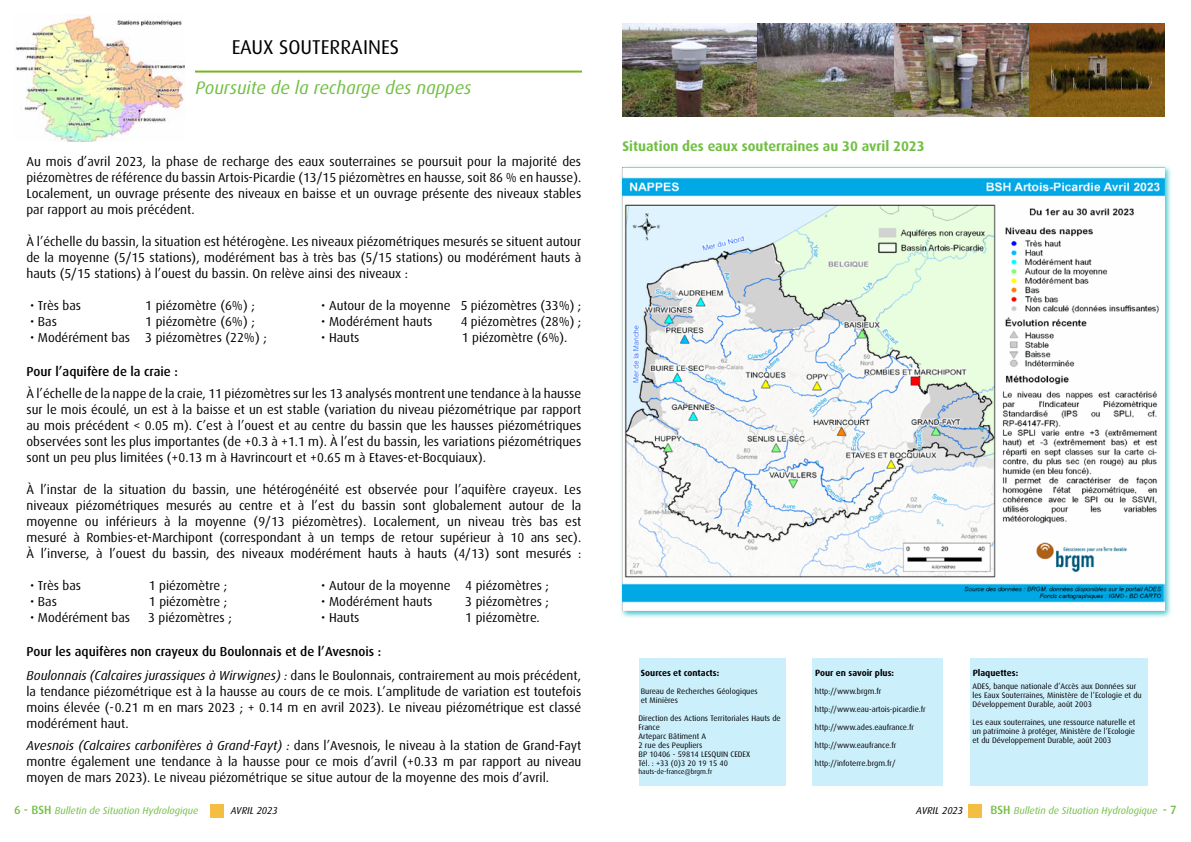
<style>
.page{position:relative;width:1191px;height:842px;background:#fff}
.page>*{position:absolute;margin:0;border:0;box-sizing:border-box;transform-origin:0 0}
.t1{font:20px "Dax OT";color:#000}
.t2{font:italic 18px "Dax OT";color:#72bf44}
.t3{font:700 14px "Dax OT";color:#72bf44}
.t4{font:13px/16px "Dax OT";color:#000;text-align:justify}
.t5{font:500 13px/24px "Dax OT";color:#000}
.t6{font:italic 10px "Dax OT";color:#72bf44}
.t7{font:italic 10px "Dax OT";color:#000}
.t8{font:700 9px "Dax OT";color:#000}
.t9{font:8px/9px "Dax OT";color:#000}
.t10{font:7px "Dax OT";color:#000}
.s1{font-weight:400;font-style:italic}
.s2{font-weight:400}
.s3{font-style:italic}
.s4{font-weight:500;font-style:normal;font-size:12px}
</style>
<div class="page">
<div style="left:211px;top:805px;width:13px;height:13px;background:#f3be41"></div>
<div style="left:968px;top:805px;width:13px;height:13px;background:#f3be41"></div>
<div style="left:638px;top:658px;width:147px;height:127px;background:#cceffc"></div>
<div style="left:812px;top:658px;width:131px;height:127px;background:#cceffc"></div>
<div style="left:970px;top:658px;width:178px;height:127px;background:#cceffc"></div>
<hr style="left:196px;top:71px;width:385px;height:2px;background:#7ab51f">
<img style="left:15px;top:14px;width:169px;height:128px">
<img style="left:622px;top:23px;width:542px;height:94px">
<div style="left:620px;top:165px;width:552px;height:454px;background:#00b3bd;opacity:.75"></div>
<img style="left:622px;top:167px;width:542px;height:443px">
<h1 class="t1" style="left:232px;top:36px;width:169px">EAUX SOUTERRAINES</h1>
<h2 class="t2" style="left:196px;top:77px;width:277px">Poursuite de la recharge des nappes</h2>
<p class="t4" style="left:26px;top:153px;width:556px">Au mois d’avril 2023, la phase de recharge des eaux souterraines se poursuit pour la majorité des piézomètres de référence du bassin Artois-Picardie (13/15 piézomètres en hausse, soit 86 % en hausse).<br>Localement, un ouvrage présente des niveaux en baisse et un ouvrage présente des niveaux stables par rapport au mois précédent.</p>
<p class="t4" style="left:26px;top:233px;width:556px">À l’échelle du bassin, la situation est hétérogène. Les niveaux piézométriques mesurés se situent autour de la moyenne (5/15 stations), modérément bas à très bas (5/15 stations) ou modérément hauts à hauts (5/15 stations) à l’ouest du bassin. On relève ainsi des niveaux :</p>
<p class="t4" style="left:30px;top:297px;width:53px">• Très bas</p>
<p class="t4" style="left:145px;top:297px;width:111px">1 piézomètre (6%) ;</p>
<p class="t4" style="left:30px;top:313px;width:28px">• Bas</p>
<p class="t4" style="left:145px;top:313px;width:111px">1 piézomètre (6%) ;</p>
<p class="t4" style="left:30px;top:329px;width:238px">• Modérément bas 3 piézomètres (22%) ;</p>
<p class="t4" style="left:321px;top:297px;width:261px">• Autour de la moyenne 5 piézomètres (33%) ;</p>
<p class="t4" style="left:321px;top:313px;width:113px">• Modérément hauts</p>
<p class="t4" style="left:461px;top:313px;width:122px">4 piézomètres (28%) ;</p>
<p class="t4" style="left:321px;top:329px;width:40px">• Hauts</p>
<p class="t4" style="left:462px;top:329px;width:107px">1 piézomètre (6%).</p>
<p class="t5" style="left:26px;top:359px;width:153px">Pour l’aquifère de la craie :</p>
<p class="t4" style="left:26px;top:385px;width:556px">À l’échelle de la nappe de la craie, 11 piézomètres sur les 13 analysés montrent une tendance à la hausse sur le mois écoulé, un est à la baisse et un est stable (variation du niveau piézométrique par rapport au mois précédent &lt; 0.05 m). C’est à l’ouest et au centre du bassin que les hausses piézométriques observées sont les plus importantes (de +0.3 à +1.1 m). À l’est du bassin, les variations piézométriques sont un peu plus limitées (+0.13 m à Havrincourt et +0.65 m à Etaves-et-Bocquiaux).</p>
<p class="t4" style="left:26px;top:481px;width:556px">À l’instar de la situation du bassin, une hétérogénéité est observée pour l’aquifère crayeux. Les niveaux piézométriques mesurés au centre et à l’est du bassin sont globalement autour de la moyenne ou inférieurs à la moyenne (9/13 piézomètres). Localement, un niveau très bas est mesuré à Rombies-et-Marchipont (correspondant à un temps de retour supérieur à 10 ans sec).<br>À l’inverse, à l’ouest du bassin, des niveaux modérément hauts à hauts (4/13) sont mesurés :</p>
<p class="t4" style="left:30px;top:578px;width:53px">• Très bas</p>
<p class="t4" style="left:149px;top:578px;width:80px">1 piézomètre ;</p>
<p class="t4" style="left:30px;top:594px;width:28px">• Bas</p>
<p class="t4" style="left:149px;top:594px;width:80px">1 piézomètre ;</p>
<p class="t4" style="left:30px;top:610px;width:102px">• Modérément bas</p>
<p class="t4" style="left:148px;top:610px;width:85px">3 piézomètres ;</p>
<p class="t4" style="left:321px;top:578px;width:229px">• Autour de la moyenne 4 piézomètres ;</p>
<p class="t4" style="left:321px;top:594px;width:113px">• Modérément hauts</p>
<p class="t4" style="left:465px;top:594px;width:85px">3 piézomètres ;</p>
<p class="t4" style="left:321px;top:610px;width:40px">• Hauts</p>
<p class="t4" style="left:465px;top:610px;width:76px">1 piézomètre.</p>
<p class="t5" style="left:26px;top:639px;width:556px">Pour les aquifères non crayeux du Boulonnais et de l’Avesnois :<br><span class="s1">Boulonnais (Calcaires jurassiques à Wirwignes) :</span> <span class="s2">dans le Boulonnais, contrairement au mois précédent,</span></p>
<p class="t4" style="left:26px;top:684px;width:556px">la tendance piézométrique est à la hausse au cours de ce mois. L’amplitude de variation est toutefois moins élevée (-0.21 m en mars 2023 ; + 0.14 m en avril 2023). Le niveau piézométrique est classé modérément haut.</p>
<p class="t4" style="left:26px;top:738px;width:556px"><span class="s3">Avesnois (Calcaires carbonifères à Grand-Fayt) :</span> dans l’Avesnois, le niveau à la station de Grand-Fayt montre également une tendance à la hausse pour ce mois d’avril (+0.33 m par rapport au niveau moyen de mars 2023). Le niveau piézométrique se situe autour de la moyenne des mois d’avril.</p>
<p class="t3" style="left:622px;top:138px;width:304px">Situation des eaux souterraines au 30 avril 2023</p>
<p class="t8" style="left:641px;top:667px;width:80px">Sources et contacts:</p>
<p class="t9" style="left:640px;top:686px;width:119px">Bureau de Recherches Géologiques et Minières</p>
<p class="t9" style="left:638px;top:713px;width:144px">Direction des Actions Territoriales Hauts de<br>France<br>Arteparc Bâtiment A<br>2 rue des Peupliers<br>BP 10406 - 59814 LESQUIN CEDEX<br>Tél. : +33 (0)3 20 19 15 40</p>
<p class="t10" style="left:638px;top:768px;width:75px">hauts-de-france@brgm.fr</p>
<p class="t8" style="left:815px;top:667px;width:81px">Pour en savoir plus:</p>
<p class="t9" style="left:815px;top:686px;width:68px">http://www.brgm.fr</p>
<p class="t9" style="left:815px;top:704px;width:112px">http://www.eau-artois-picardie.fr</p>
<p class="t9" style="left:815px;top:722px;width:101px">http://www.ades.eaufrance.fr</p>
<p class="t9" style="left:815px;top:740px;width:83px">http://www.eaufrance.fr</p>
<p class="t9" style="left:815px;top:758px;width:82px">http://infoterre.brgm.fr/</p>
<p class="t8" style="left:972px;top:667px;width:47px">Plaquettes:</p>
<p class="t9" style="left:972px;top:682px;width:171px">ADES, banque nationale d’Accès aux Données sur les Eaux Souterraines, Ministère de l’Ecologie et du<br>Développement Durable, août 2003</p>
<p class="t9" style="left:972px;top:718px;width:164px;text-align:justify">Les eaux souterraines, une ressource naturelle et un patrimoine à protéger, Ministère de l’Ecologie et du Développement Durable, août 2003</p>
<p class="t6" style="left:14px;top:805px;width:186px"><span class="s4">6 - BSH</span> Bulletin de Situation Hydrologique</p>
<p class="t7" style="left:231px;top:805px;width:48px">AVRIL 2023</p>
<p class="t7" style="left:916px;top:805px;width:48px">AVRIL 2023</p>
<p class="t6" style="left:990px;top:805px;width:188px"><span class="s4">BSH</span> Bulletin de Situation Hydrologique <span class="s4">- 7</span></p>
</div>
